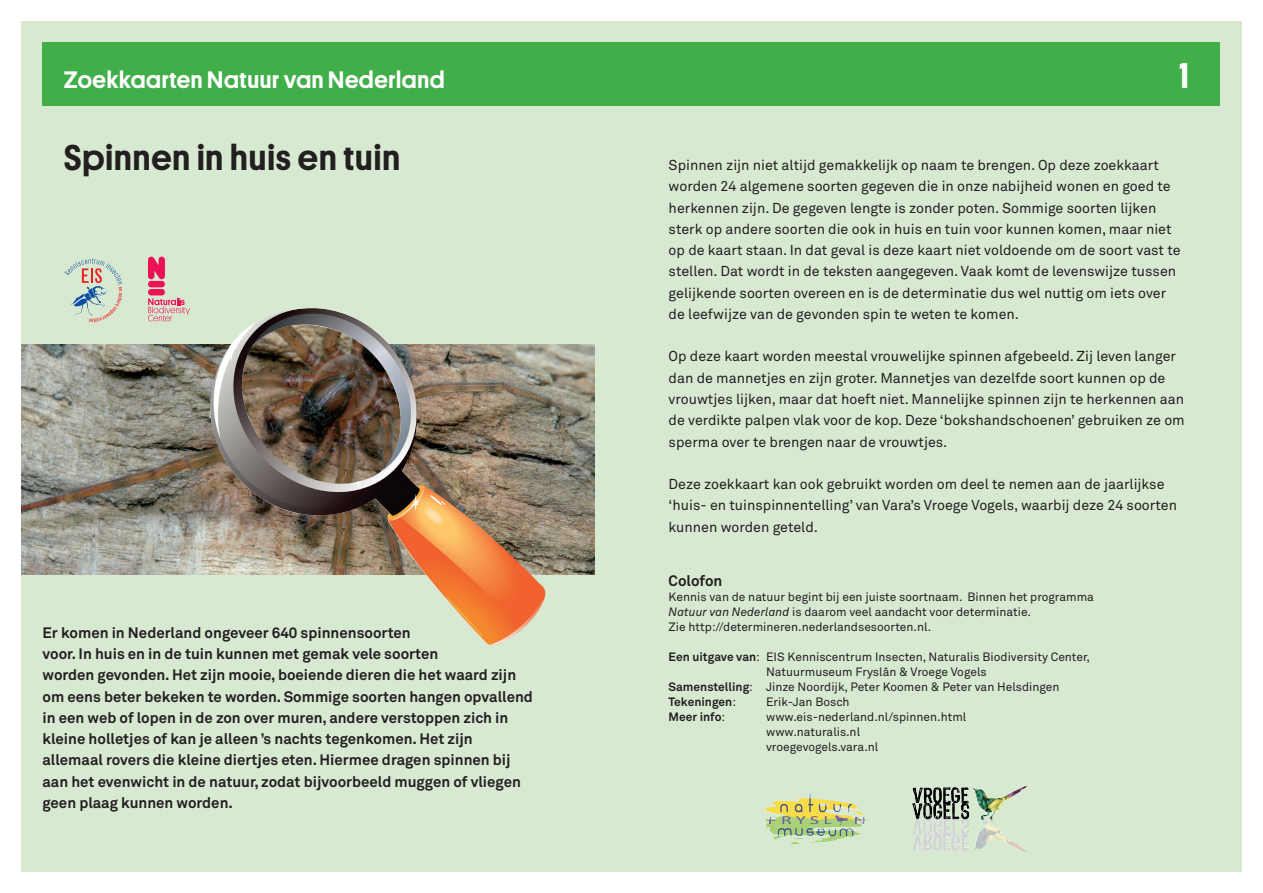
<style>
.page{position:relative;width:1263px;height:893px;background:#fff}
.page>*{position:absolute;margin:0;border:0;box-sizing:border-box;transform-origin:0 0}
.t1{font:500 36px "Platform";letter-spacing:.025em;color:#231f20}
.t2{font:500 36px "Platform";color:#fff}
.t3{font:500 24px "Platform";letter-spacing:.025em;color:#fff}
.t4{font:700 15px/21.3px "Akkurat Pro";color:#231f20}
.t5{font:14.25px/21.3px "Akkurat Pro";color:#231f20}
.t6{font:12px/15px "Akkurat Pro";color:#231f20}
.t7{font:700 12px "Akkurat Pro";color:#231f20}
.s1{font-style:italic}
.s2{font-weight:700}
.s3{font-weight:400}
</style>
<div class="page">
<div style="left:21px;top:21px;width:1221px;height:851px;background:#d8e9d2"></div>
<div style="left:43px;top:43px;width:1177px;height:63px;background:#40ae49"></div>
<img style="left:21px;top:345px;width:573px;height:229px">
<svg style="left:148px;top:298px;width:42px;height:23px"></svg>
<div style="left:148px;top:289px;width:17px;height:6px;background:#ed1255;border-radius:3px"></div>
<div style="left:148px;top:281px;width:17px;height:6px;background:#ed1255;border-radius:3px"></div>
<svg style="left:148px;top:257px;width:17px;height:22px"></svg>
<svg style="left:64px;top:258px;width:58px;height:65px"></svg>
<img style="left:207px;top:308px;width:342px;height:337px">
<img style="left:765px;top:798px;width:73px;height:45px">
<img style="left:1011px;top:786px;width:15px;height:7px">
<h2 class="t3" style="left:64px;top:62px;width:382px">Zoekkaarten Natuur van Nederland</h2>
<h1 class="t2" style="left:1179px;top:49px;width:11px">1</h1>
<h1 class="t1" style="left:64px;top:131px;width:338px">Spinnen in huis en tuin</h1>
<p class="t4" style="left:43px;top:622px;width:492px">Er komen in Nederland ongeveer 640 spinnensoorten<br>voor. In huis en in de tuin kunnen met gemak vele soorten<br>worden gevonden. Het zijn mooie, boeiende dieren die het waard zijn om eens beter bekeken te worden. Sommige soorten hangen opvallend in een web of lopen in de zon over muren, andere verstoppen zich in kleine holletjes of kan je alleen ’s nachts tegenkomen. Het zijn allemaal rovers die kleine diertjes eten. Hiermee dragen spinnen bij aan het evenwicht in de natuur, zodat bijvoorbeeld muggen of vliegen geen plaag kunnen worden.</p>
<p class="t5" style="left:669px;top:155px;width:513px">Spinnen zijn niet altijd gemakkelijk op naam te brengen. Op deze zoekkaart worden 24 algemene soorten gegeven die in onze nabijheid wonen en goed te herkennen zijn. De gegeven lengte is zonder poten. Sommige soorten lijken sterk op andere soorten die ook in huis en tuin voor kunnen komen, maar niet op de kaart staan. In dat geval is deze kaart niet voldoende om de soort vast te stellen. Dat wordt in de teksten aangegeven. Vaak komt de levenswijze tussen gelijkende soorten overeen en is de determinatie dus wel nuttig om iets over de leefwijze van de gevonden spin te weten te komen.</p>
<p class="t5" style="left:669px;top:346px;width:518px">Op deze kaart worden meestal vrouwelijke spinnen afgebeeld. Zij leven langer dan de mannetjes en zijn groter. Mannetjes van dezelfde soort kunnen op de vrouwtjes lijken, maar dat hoeft niet. Mannelijke spinnen zijn te herkennen aan de verdikte palpen vlak voor de kop. Deze ‘bokshandschoenen’ gebruiken ze om sperma over te brengen naar de vrouwtjes.</p>
<p class="t5" style="left:669px;top:474px;width:510px">Deze zoekkaart kan ook gebruikt worden om deel te nemen aan de jaarlijkse ‘huis- en tuinspinnentelling’ van Vara’s Vroege Vogels, waarbij deze 24 soorten kunnen worden geteld.</p>
<p class="t4" style="left:669px;top:570px;width:55px">Colofon</p>
<p class="t6" style="left:669px;top:589px;width:427px">Kennis van de natuur begint bij een juiste soortnaam. Binnen het programma<br><span class="s1">Natuur van Nederland</span> is daarom veel aandacht voor determinatie.<br>Zie http://determineren.nederlandsesoorten.nl.</p>
<p class="t6" style="left:669px;top:649px;width:423px"><span class="s2">Een uitgave van</span>: EIS Kenniscentrum Insecten, Naturalis Biodiversity Center,</p>
<p class="t6" style="left:766px;top:664px;width:222px">Natuurmuseum Fryslân &amp; Vroege Vogels</p>
<p class="t6" style="left:669px;top:679px;width:392px"><span class="s2">Samenstelling</span>: Jinze Noordijk, Peter Koomen &amp; Peter van Helsdingen</p>
<p class="t7" style="left:669px;top:694px;width:69px">Tekeningen<span class="s3">:</span></p>
<p class="t6" style="left:766px;top:694px;width:85px">Erik-Jan Bosch</p>
<p class="t7" style="left:669px;top:709px;width:58px">Meer info<span class="s3">:</span></p>
<p class="t6" style="left:766px;top:709px;width:202px">www.eis-nederland.nl/spinnen.html www.naturalis.nl vroegevogels.vara.nl</p>
</div>
